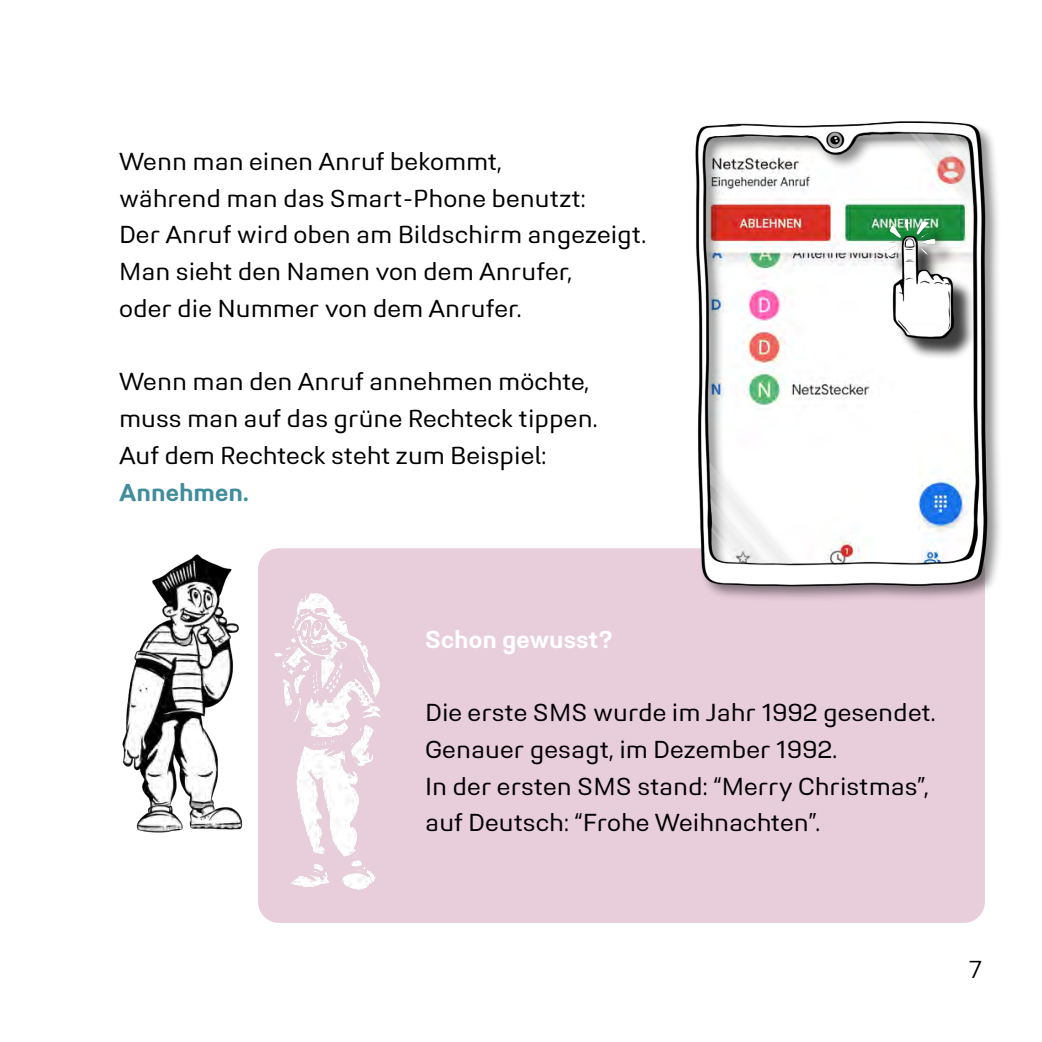
<style>
.page{position:relative;width:1042px;height:1042px;background:#fff}
.page>*{position:absolute;margin:0;border:0;box-sizing:border-box;transform-origin:0 0}
.t1{font:24.5px/36.8px "Midpoint Pro";color:#000}
.t2{font:700 24.5px "Midpoint Pro";color:#fff}
.t3{font:700 24.5px "Midpoint Pro";color:#418d9c}
.t4{font:300 24.5px "Midpoint Pro";color:#000}
</style>
<div class="page">
<div style="left:258px;top:548px;width:727px;height:375px;background:#e8cddb;border-radius:21px"></div>
<img style="left:640px;top:121px;width:360px;height:478px">
<img style="left:849px;top:214px;width:151px;height:156px">
<img style="left:122px;top:548px;width:478px;height:375px">
<p class="t1" style="left:119px;top:143px;width:528px">Wenn man einen Anruf bekommt,<br>während man das Smart-Phone benutzt:<br>Der Anruf wird oben am Bildschirm angezeigt.<br>Man sieht den Namen von dem Anrufer,<br>oder die Nummer von dem Anrufer.</p>
<p class="t1" style="left:119px;top:363px;width:480px">Wenn man den Anruf annehmen möchte, muss man auf das grüne Rechteck tippen.<br>Auf dem Rechteck steht zum Beispiel:</p>
<p class="t3" style="left:119px;top:477px;width:131px">Annehmen.</p>
<p class="t2" style="left:425px;top:624px;width:190px">Schon gewusst?</p>
<p class="t1" style="left:425px;top:694px;width:512px">Die erste SMS wurde im Jahr 1992 gesendet.<br>Genauer gesagt, im Dezember 1992.<br>In der ersten SMS stand: “Merry Christmas”, auf Deutsch: “Frohe Weihnachten”.</p>
<p class="t4" style="left:969px;top:955px;width:15px">7</p>
</div>
